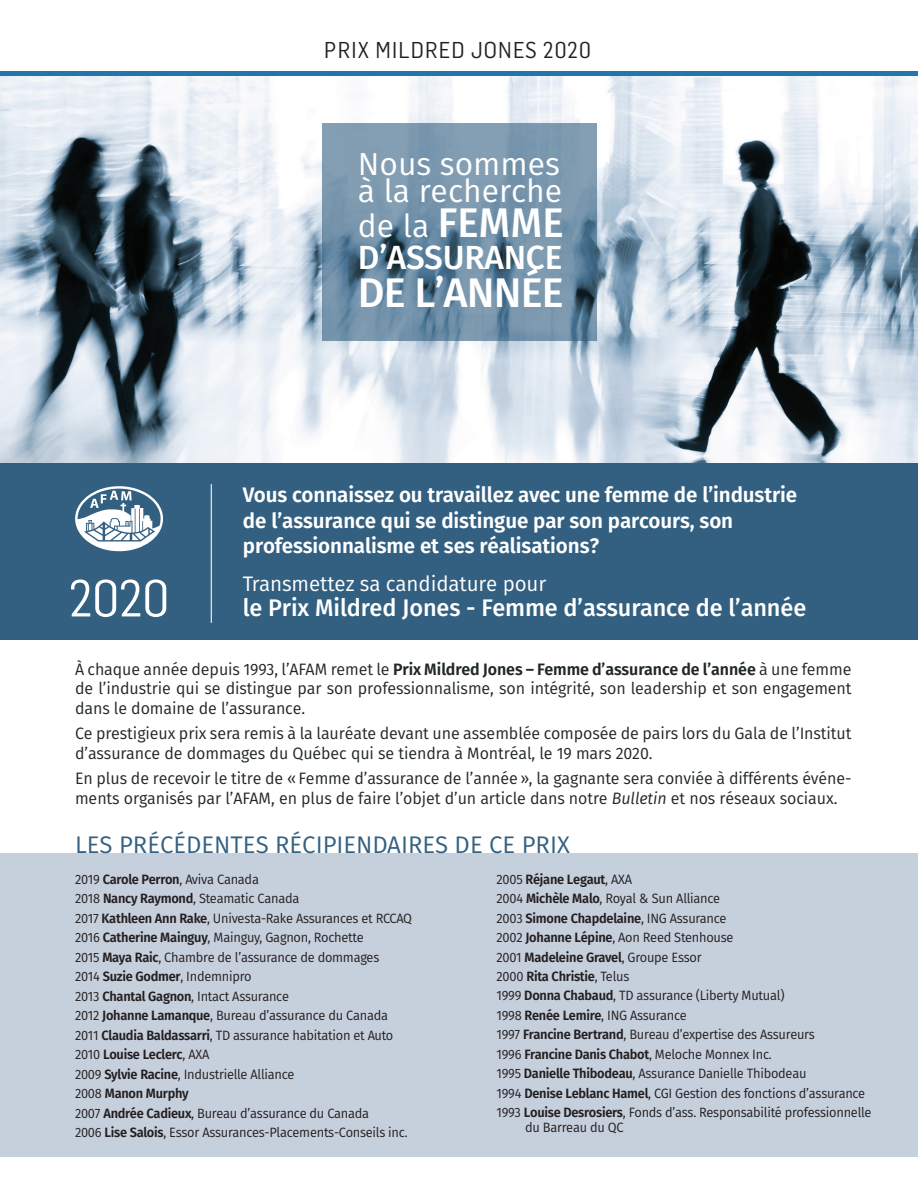
<style>
.page{position:relative;width:918px;height:1188px;background:#fff}
.page>*{position:absolute;margin:0;border:0;box-sizing:border-box;transform-origin:0 0}
.t1{font:51px "Flama Semicondensed";color:#fff}
.t2{font:500 41.4px "Fira Sans";letter-spacing:-.02em;color:#fff}
.t3{font:500 33.45px "Fira Sans";letter-spacing:-.01em;color:#fff}
.t4{font:31.8px/27px "Fira Sans";color:#fff}
.t5{font:500 24px "Fira Sans";letter-spacing:-.005em;color:#fff}
.t6{font:24px "Fira Sans";color:#336081}
.t7{font:22.5px "Flama Semicondensed";letter-spacing:.05em;color:#231f20}
.t8{font:600 21px/25.5px "Fira Sans";letter-spacing:-.005em;color:#fff}
.t9{font:21px "Fira Sans";letter-spacing:-.005em;color:#fff}
.t10{font:16.5px/19.5px "Fira Sans";letter-spacing:-.005em;color:#212727}
.t11{font:13.5px/19.5px "Fira Sans";letter-spacing:-.02em;color:#231f20;scale:.95 1}
.s1{font-weight:400;font-size:31.8px}
.s2{font-weight:600}
.s3{font-style:italic}
</style>
<div class="page">
<div style="left:1px;top:853px;width:917px;height:303px;background:#c6cfdc"></div>
<img style="left:0;top:76px;width:918px;height:387px">
<svg style="left:322px;top:124px;width:275px;height:217px;background:#708fa6"></svg>
<hr style="left:1px;top:72px;width:917px;height:4px;background:#2176ab">
<div style="left:0;top:463px;width:918px;height:177px;background:#336081"></div>
<svg style="left:75px;top:486px;width:88px;height:65px"></svg>
<hr style="left:211px;top:484px;width:1px;height:139px;background:#fff">
<h3 class="t7" style="left:324px;top:36px;width:268px">PRIX MILDRED JONES 2020</h3>
<h1 class="t1" style="left:69px;top:566px;width:102px">2020</h1>
<h3 class="t4" style="left:358px;top:150px;width:206px">Nous sommes à la recherche</h3>
<h2 class="t2" style="left:358px;top:189px;width:207px"><span class="s1">de la</span> FEMME</h2>
<h3 class="t3" style="left:358px;top:230px;width:206px">D’ASSURANCE</h3>
<h2 class="t2" style="left:358px;top:259px;width:207px">DE L’ANNÉE</h2>
<h3 class="t8" style="left:243px;top:481px;width:556px">Vous connaissez ou travaillez avec une femme de l’industrie de l’assurance qui se distingue par son parcours, son professionnalisme et ses réalisations?</h3>
<h3 class="t9" style="left:243px;top:568px;width:305px">Transmettez sa candidature pour</h3>
<h3 class="t5" style="left:243px;top:589px;width:565px">le Prix Mildred Jones - Femme d’assurance de l’année</h3>
<p class="t10" style="left:75px;top:659px;width:778px;text-align:justify">À chaque année depuis 1993, l’AFAM remet le <span class="s2">Prix Mildred Jones – Femme d’assurance de l’année</span> à une femme de l’industrie qui se distingue par son professionnalisme, son intégrité, son leadership et son engagement dans le domaine de l’assurance.</p>
<p class="t10" style="left:75px;top:723px;width:778px">Ce prestigieux prix sera remis à la lauréate devant une assemblée composée de pairs lors du Gala de l’Institut d’assurance de dommages du Québec qui se tiendra à Montréal, le 19 mars 2020.</p>
<p class="t10" style="left:75px;top:768px;width:778px">En plus de recevoir le titre de « Femme d’assurance de l’année », la gagnante sera conviée à différents événe&shy;ments organisés par l’AFAM, en plus de faire l’objet d’un article dans notre <span class="s3">Bulletin</span> et nos réseaux sociaux.</p>
<h3 class="t6" style="left:75px;top:827px;width:496px">LES PRÉCÉDENTES RÉCIPIENDAIRES DE CE PRIX</h3>
<p class="t11" style="left:75px;top:869px;width:356px">2019 <span class="s2">Carole Perron</span>, Aviva Canada<br>2018 <span class="s2">Nancy Raymond</span>, Steamatic Canada<br>2017 <span class="s2">Kathleen Ann Rake</span>, Univesta-Rake Assurances et RCCAQ 2016 <span class="s2">Catherine Mainguy</span>, Mainguy, Gagnon, Rochette<br>2015 <span class="s2">Maya Raic</span>, Chambre de l’assurance de dommages<br>2014 <span class="s2">Suzie Godmer</span>, Indemnipro<br>2013 <span class="s2">Chantal Gagnon</span>, Intact Assurance<br>2012 <span class="s2">Johanne Lamanque</span>, Bureau d’assurance du Canada 2011 <span class="s2">Claudia Baldassarri</span>, TD assurance habitation et Auto 2010 <span class="s2">Louise Leclerc</span>, AXA<br>2009 <span class="s2">Sylvie Racine</span>, Industrielle Alliance<br>2008 <span class="s2">Manon Murphy<br></span>2007 <span class="s2">Andrée Cadieux</span>, Bureau d’assurance du Canada<br>2006 <span class="s2">Lise Salois</span>, Essor Assurances-Placements-Conseils inc.</p>
<p class="t11" style="left:497px;top:869px;width:396px">2005 <span class="s2">Réjane Legaut</span>, AXA<br>2004 <span class="s2">Michèle Malo</span>, Royal &amp; Sun Alliance<br>2003 <span class="s2">Simone Chapdelaine</span>, ING Assurance<br>2002 <span class="s2">Johanne Lépine</span>, Aon Reed Stenhouse<br>2001 <span class="s2">Madeleine Gravel</span>, Groupe Essor<br>2000 <span class="s2">Rita Christie</span>, Telus<br>1999 <span class="s2">Donna Chabaud</span>, TD assurance (Liberty Mutual)<br>1998 <span class="s2">Renée Lemire</span>, ING Assurance<br>1997 <span class="s2">Francine Bertrand</span>, Bureau d’expertise des Assureurs<br>1996 <span class="s2">Francine Danis Chabot</span>, Meloche Monnex Inc.<br>1995 <span class="s2">Danielle Thibodeau</span>, Assurance Danielle Thibodeau<br>1994 <span class="s2">Denise Leblanc Hamel</span>, CGI Gestion des fonctions d’assurance 1993 <span class="s2">Louise Desrosiers</span>, Fonds d’ass. Responsabilité professionnelle</p>
<p class="t11" style="left:525px;top:1118px;width:105px">du Barreau du QC</p>
</div>
